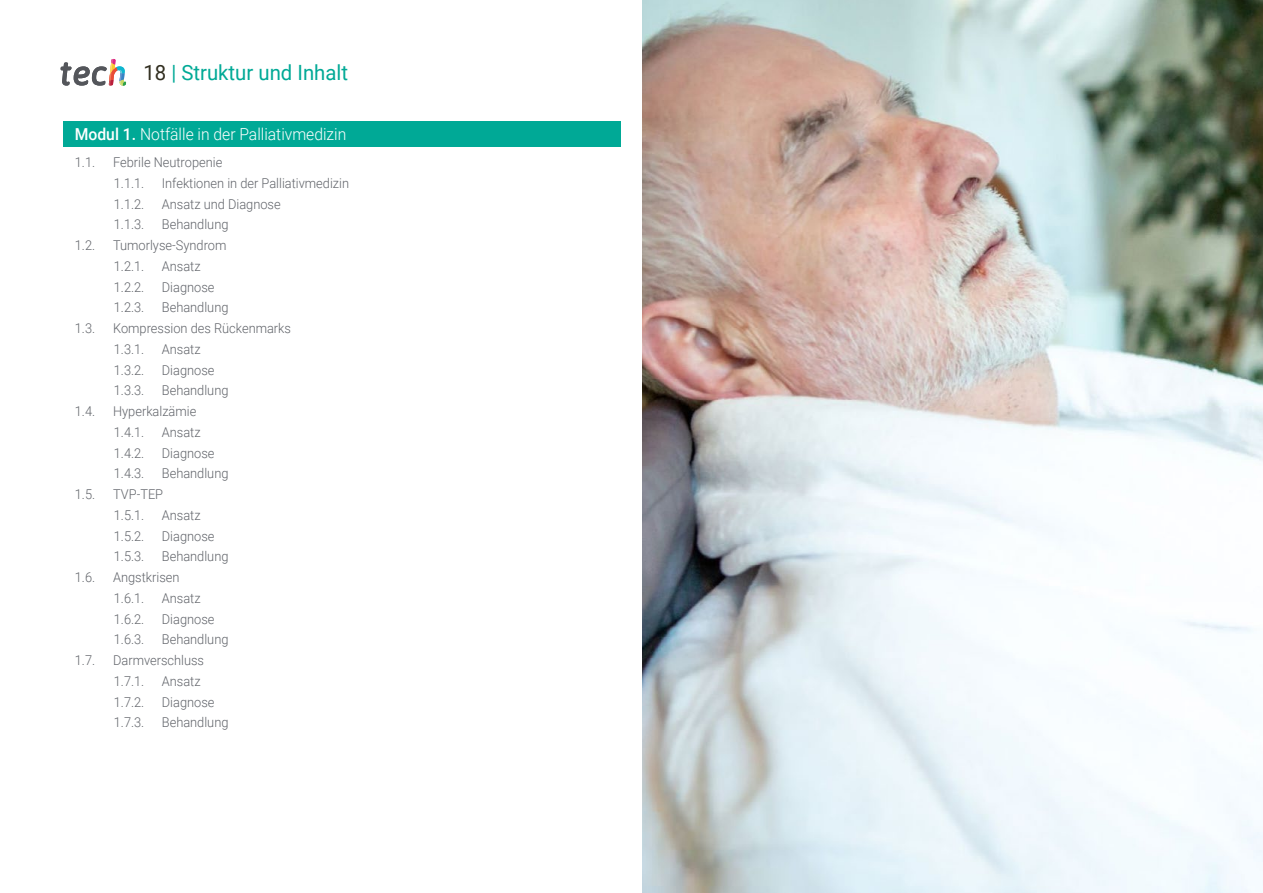
<style>
.page{position:relative;width:1263px;height:893px;background:#fff}
.page>*{position:absolute;margin:0;border:0;box-sizing:border-box;transform-origin:0 0}
.t1{font:21px "Roboto";color:#00a996}
.t2{font:300 16.5px "Roboto";color:#fff;scale:.95 1}
.t3{font:300 13.5px/20.7px "Roboto";color:#61646a;scale:.95 1}
.s1{color:#312e20}
.s2{font-weight:500}
</style>
<div class="page">
<div style="left:64px;top:121px;width:557px;height:25px;background:#00a996"></div>
<img style="left:642px;top:0;width:621px;height:893px">
<svg style="left:61px;top:59px;width:65px;height:27px"></svg>
<h1 class="t1" style="left:144px;top:57px;width:206px"><span class="s1">18</span> | Struktur und Inhalt</h1>
<p class="t2" style="left:75px;top:123px;width:287px"><span class="s2">Modul 1.</span> Notfälle in der Palliativmedizin</p>
<p class="t3" style="left:75px;top:151px;width:23px">1.1.</p>
<p class="t3" style="left:113px;top:151px;width:116px">Febrile Neutropenie<br>1.1.1.</p>
<p class="t3" style="left:162px;top:172px;width:199px">Infektionen in der Palliativmedizin</p>
<p class="t3" style="left:114px;top:193px;width:34px">1.1.2.</p>
<p class="t3" style="left:162px;top:193px;width:127px">Ansatz und Diagnose</p>
<p class="t3" style="left:114px;top:214px;width:34px">1.1.3.</p>
<p class="t3" style="left:162px;top:214px;width:72px">Behandlung</p>
<p class="t3" style="left:75px;top:234px;width:23px">1.2.</p>
<p class="t3" style="left:113px;top:234px;width:121px">Tumorlyse-Syndrom<br>1.2.1.</p>
<p class="t3" style="left:162px;top:255px;width:42px">Ansatz</p>
<p class="t3" style="left:114px;top:276px;width:34px">1.2.2.</p>
<p class="t3" style="left:162px;top:276px;width:57px">Diagnose</p>
<p class="t3" style="left:114px;top:297px;width:34px">1.2.3.</p>
<p class="t3" style="left:162px;top:297px;width:72px">Behandlung</p>
<p class="t3" style="left:75px;top:317px;width:23px">1.3.</p>
<p class="t3" style="left:113px;top:317px;width:189px">Kompression des Rückenmarks<br>1.3.1.</p>
<p class="t3" style="left:162px;top:338px;width:42px">Ansatz</p>
<p class="t3" style="left:114px;top:359px;width:34px">1.3.2.</p>
<p class="t3" style="left:162px;top:359px;width:57px">Diagnose</p>
<p class="t3" style="left:114px;top:380px;width:34px">1.3.3.</p>
<p class="t3" style="left:162px;top:380px;width:72px">Behandlung</p>
<p class="t3" style="left:75px;top:400px;width:23px">1.4.</p>
<p class="t3" style="left:113px;top:400px;width:89px">Hyperkalzämie<br>1.4.1.</p>
<p class="t3" style="left:162px;top:421px;width:42px">Ansatz</p>
<p class="t3" style="left:114px;top:442px;width:34px">1.4.2.</p>
<p class="t3" style="left:162px;top:442px;width:57px">Diagnose</p>
<p class="t3" style="left:114px;top:463px;width:34px">1.4.3.</p>
<p class="t3" style="left:162px;top:463px;width:72px">Behandlung</p>
<p class="t3" style="left:75px;top:483px;width:23px">1.5.</p>
<p class="t3" style="left:113px;top:483px;width:54px">TVP-TEP<br>1.5.1.</p>
<p class="t3" style="left:162px;top:504px;width:42px">Ansatz</p>
<p class="t3" style="left:114px;top:525px;width:34px">1.5.2.</p>
<p class="t3" style="left:162px;top:525px;width:57px">Diagnose</p>
<p class="t3" style="left:114px;top:546px;width:34px">1.5.3.</p>
<p class="t3" style="left:162px;top:546px;width:72px">Behandlung</p>
<p class="t3" style="left:75px;top:566px;width:23px">1.6.</p>
<p class="t3" style="left:113px;top:566px;width:71px">Angstkrisen<br>1.6.1.</p>
<p class="t3" style="left:162px;top:587px;width:42px">Ansatz</p>
<p class="t3" style="left:114px;top:608px;width:34px">1.6.2.</p>
<p class="t3" style="left:162px;top:608px;width:57px">Diagnose</p>
<p class="t3" style="left:114px;top:629px;width:34px">1.6.3.</p>
<p class="t3" style="left:162px;top:629px;width:72px">Behandlung</p>
<p class="t3" style="left:75px;top:649px;width:23px">1.7.</p>
<p class="t3" style="left:113px;top:649px;width:97px">Darmverschluss<br>1.7.1.</p>
<p class="t3" style="left:162px;top:670px;width:42px">Ansatz</p>
<p class="t3" style="left:114px;top:691px;width:34px">1.7.2.</p>
<p class="t3" style="left:162px;top:691px;width:57px">Diagnose</p>
<p class="t3" style="left:114px;top:712px;width:34px">1.7.3.</p>
<p class="t3" style="left:162px;top:712px;width:72px">Behandlung</p>
</div>
